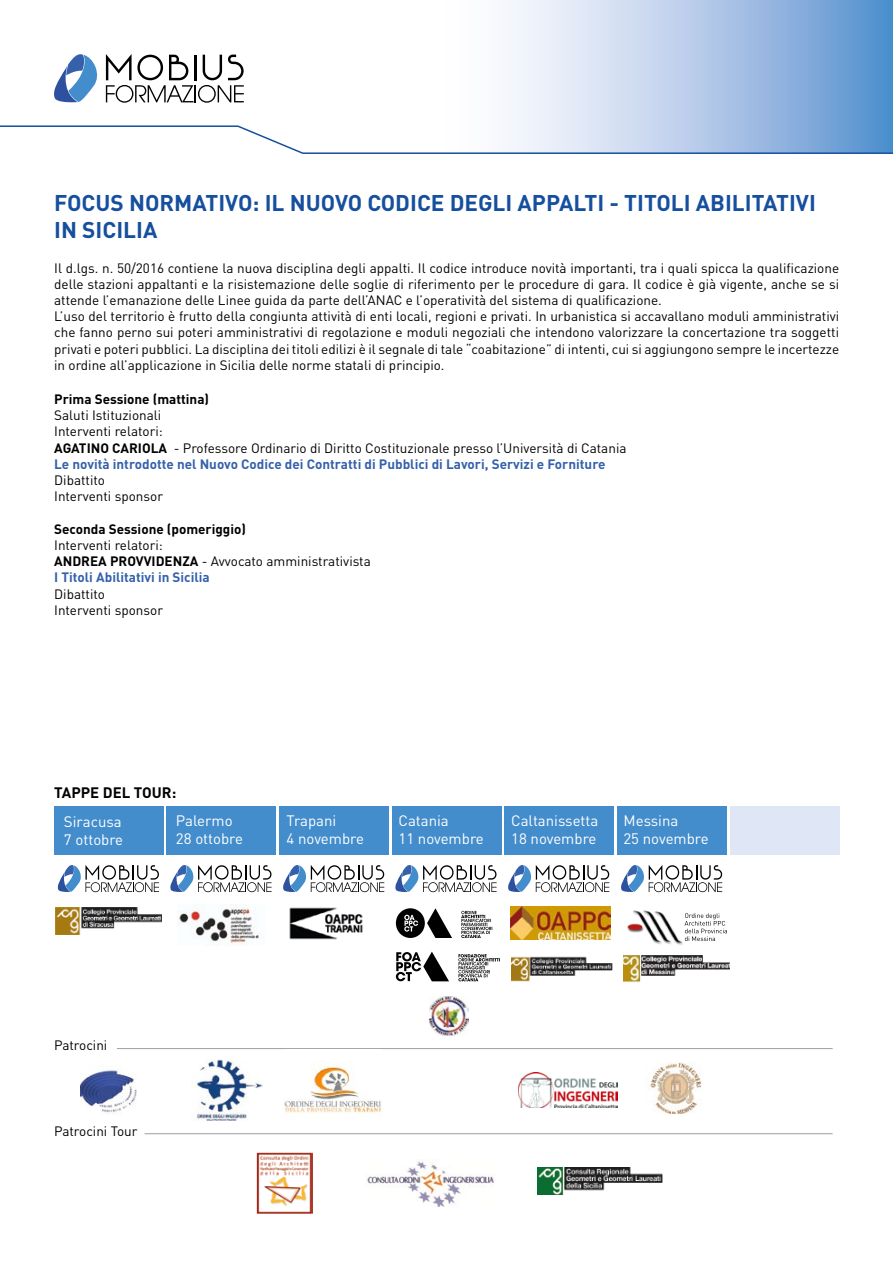
<style>
.page{position:relative;width:893px;height:1263px;background:#fff}
.page>*{position:absolute;margin:0;border:0;box-sizing:border-box;transform-origin:0 0}
.t1{font:700 22.5px/27px "DIN Pro";color:#154f9e}
.t2{font:15px/18px "DIN Pro";color:#fff}
.t3{font:700 15px "DIN Pro";color:#000}
.t4{font:13.5px/16.2px "DIN Pro";color:#000}
.t5{font:700 13.5px "DIN Pro";color:#000}
.s1{font-weight:700}
.s2{font-weight:700;color:#3561ab}
</style>
<div class="page">
<svg style="left:508px;top:0;width:385px;height:125px;background:#aec7e7"></svg>
<svg style="left:54px;top:54px;width:44px;height:48px"></svg>
<svg style="left:106px;top:54px;width:138px;height:49px"></svg>
<div style="left:54px;top:806px;width:109px;height:48px;background:#438dcc"></div>
<div style="left:167px;top:806px;width:109px;height:48px;background:#438dcc"></div>
<div style="left:279px;top:806px;width:110px;height:48px;background:#438dcc"></div>
<div style="left:392px;top:806px;width:109px;height:48px;background:#438dcc"></div>
<div style="left:505px;top:806px;width:109px;height:48px;background:#438dcc"></div>
<div style="left:617px;top:806px;width:109px;height:48px;background:#438dcc"></div>
<div style="left:730px;top:806px;width:109px;height:48px;background:#dfe7f6"></div>
<img style="left:257px;top:1153px;width:55px;height:60px">
<img style="left:367px;top:1159px;width:127px;height:47px">
<img style="left:537px;top:1168px;width:126px;height:27px">
<hr style="left:145px;top:1133px;width:688px;height:1px;background:#9d9d9c">
<hr style="left:117px;top:1048px;width:716px;height:1px;background:#9d9d9c">
<img style="left:196px;top:1060px;width:67px;height:60px">
<img style="left:627px;top:910px;width:56px;height:35px">
<svg style="left:685px;top:913px;width:42px;height:28px"></svg>
<img style="left:623px;top:955px;width:106px;height:28px">
<svg style="left:396px;top:908px;width:96px;height:30px"></svg>
<svg style="left:396px;top:952px;width:104px;height:29px"></svg>
<img style="left:429px;top:996px;width:39px;height:40px">
<img style="left:179px;top:905px;width:80px;height:41px">
<img style="left:56px;top:907px;width:106px;height:27px">
<img style="left:289px;top:907px;width:74px;height:33px">
<img style="left:510px;top:906px;width:101px;height:33px">
<img style="left:511px;top:956px;width:102px;height:26px">
<svg style="left:508px;top:865px;width:101px;height:27px"></svg>
<svg style="left:621px;top:865px;width:101px;height:27px"></svg>
<svg style="left:57px;top:865px;width:102px;height:27px"></svg>
<svg style="left:170px;top:865px;width:102px;height:27px"></svg>
<svg style="left:283px;top:865px;width:101px;height:27px"></svg>
<svg style="left:395px;top:865px;width:102px;height:27px"></svg>
<img style="left:650px;top:1062px;width:52px;height:51px">
<img style="left:81px;top:1070px;width:55px;height:43px">
<img style="left:518px;top:1073px;width:99px;height:34px">
<img style="left:284px;top:1065px;width:98px;height:49px">
<svg style="left:0;top:125px;width:893px;height:29px"></svg>
<h1 class="t1" style="left:54px;top:189px;width:763px">FOCUS NORMATIVO: IL NUOVO CODICE DEGLI APPALTI - TITOLI ABILITATIVI<br>IN SICILIA</h1>
<p class="t4" style="left:54px;top:259px;width:786px">Il d.lgs. n. 50/2016 contiene la nuova disciplina degli appalti. Il codice introduce novità importanti, tra i quali spicca la qualificazione delle stazioni appaltanti e la risistemazione delle soglie di riferimento per le procedure di gara. Il codice è già vigente, anche se si attende l’emanazione delle Linee guida da parte dell’ANAC e l’operatività del sistema di qualificazione.<br>L’uso del territorio è frutto della congiunta attività di enti locali, regioni e privati. In urbanistica si accavallano moduli amministrativi che fanno perno sui poteri amministrativi di regolazione e moduli negoziali che intendono valorizzare la concertazione tra soggetti privati e poteri pubblici. La disciplina dei titoli edilizi è il segnale di tale “coabitazione” di intenti, cui si aggiungono sempre le incertezze in ordine all’applicazione in Sicilia delle norme statali di principio.</p>
<p class="t5" style="left:54px;top:390px;width:156px">Prima Sessione (mattina)</p>
<p class="t4" style="left:54px;top:407px;width:574px">Saluti Istituzionali<br>Interventi relatori:<br><span class="s1">AGATINO CARIOLA</span> - Professore Ordinario di Diritto Costituzionale presso l’Università di Catania <span class="s2">Le novità introdotte nel Nuovo Codice dei Contratti di Pubblici di Lavori, Servizi e Forniture</span></p>
<p class="t4" style="left:54px;top:472px;width:110px">Dibattito<br>Interventi sponsor</p>
<p class="t5" style="left:54px;top:520px;width:193px">Seconda Sessione (pomeriggio)</p>
<p class="t4" style="left:54px;top:536px;width:318px">Interventi relatori:<br><span class="s1">ANDREA PROVVIDENZA</span> - Avvocato amministrativista<br><span class="s2">I Titoli Abilitativi in Sicilia</span></p>
<p class="t4" style="left:54px;top:585px;width:110px">Dibattito<br>Interventi sponsor</p>
<p class="t3" style="left:54px;top:782px;width:124px">TAPPE DEL TOUR:</p>
<p class="t2" style="left:64px;top:812px;width:61px">Siracusa<br>7 ottobre</p>
<p class="t2" style="left:176px;top:811px;width:69px">Palermo<br>28 ottobre</p>
<p class="t2" style="left:287px;top:811px;width:79px">Trapani<br>4 novembre</p>
<p class="t2" style="left:398px;top:811px;width:87px">Catania<br>11 novembre</p>
<p class="t2" style="left:511px;top:811px;width:89px">Caltanissetta<br>18 novembre</p>
<p class="t2" style="left:623px;top:811px;width:87px">Messina<br>25 novembre</p>
<p class="t4" style="left:54px;top:1036px;width:55px">Patrocini</p>
<p class="t4" style="left:54px;top:1122px;width:85px">Patrocini Tour</p>
</div>
